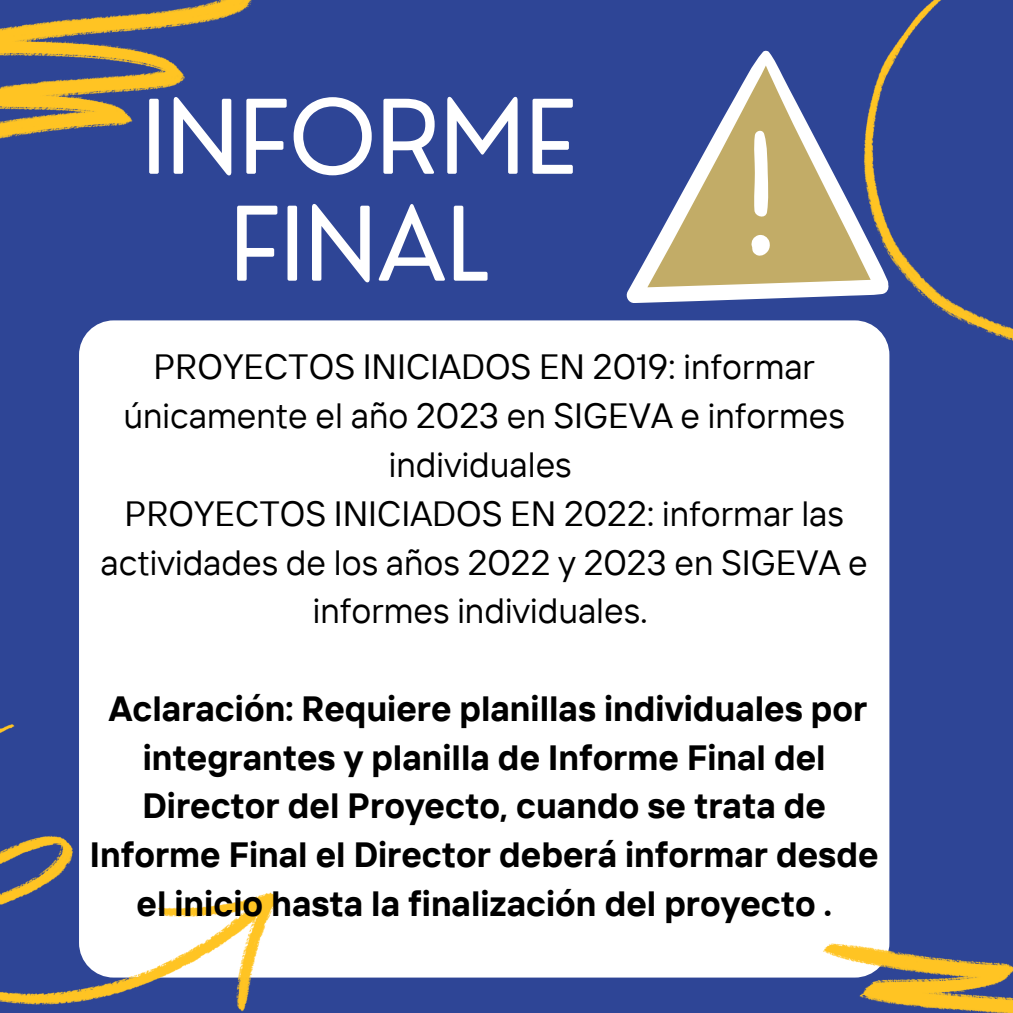
<style>
.page{position:relative;width:1013px;height:1013px;background:#fff}
.page>*{position:absolute;margin:0;border:0;box-sizing:border-box;transform-origin:0 0}
.t1{font:100px/106.9px "Nourd";color:#fff;text-align:center}
.t2{font:700 35px/48.8px "TT Interphases";color:#000;text-align:center}
.t3{font:35px/48.8px "TT Interphases";color:#000;text-align:center}
</style>
<div class="page">
<div style="left:0;top:0;width:1012px;height:1012px;background:#2e4596"></div>
<div style="left:79px;top:320px;width:810px;height:657px;background:#fff;border-radius:35px"></div>
<svg style="left:0;top:724px;width:281px;height:288px"></svg>
<svg style="left:839px;top:0;width:173px;height:374px"></svg>
<svg style="left:0;top:0;width:252px;height:139px"></svg>
<svg style="left:731px;top:941px;width:281px;height:71px"></svg>
<svg style="left:626px;top:51px;width:263px;height:252px"></svg>
<svg style="left:647px;top:66px;width:223px;height:221px"></svg>
<svg style="left:753px;top:129px;width:15px;height:90px"></svg>
<svg style="left:750px;top:234px;width:20px;height:22px"></svg>
<p class="t1" style="left:142px;top:83px;width:436px">INFORME<br>FINAL</p>
<p class="t3" style="left:124px;top:342px;width:722px">PROYECTOS INICIADOS EN 2019: informar únicamente el año 2023 en SIGEVA e informes individuales</p>
<p class="t3" style="left:101px;top:488px;width:768px">PROYECTOS INICIADOS EN 2022: informar las actividades de los años 2022 y 2023 en SIGEVA e informes individuales.</p>
<h1 class="t2" style="left:90px;top:683px;width:790px">Aclaración: Requiere planillas individuales por integrantes y planilla de Informe Final del Director del Proyecto, cuando se trata de Informe Final el Director deberá informar desde el inicio hasta la finalización del proyecto .</h1>
</div>
